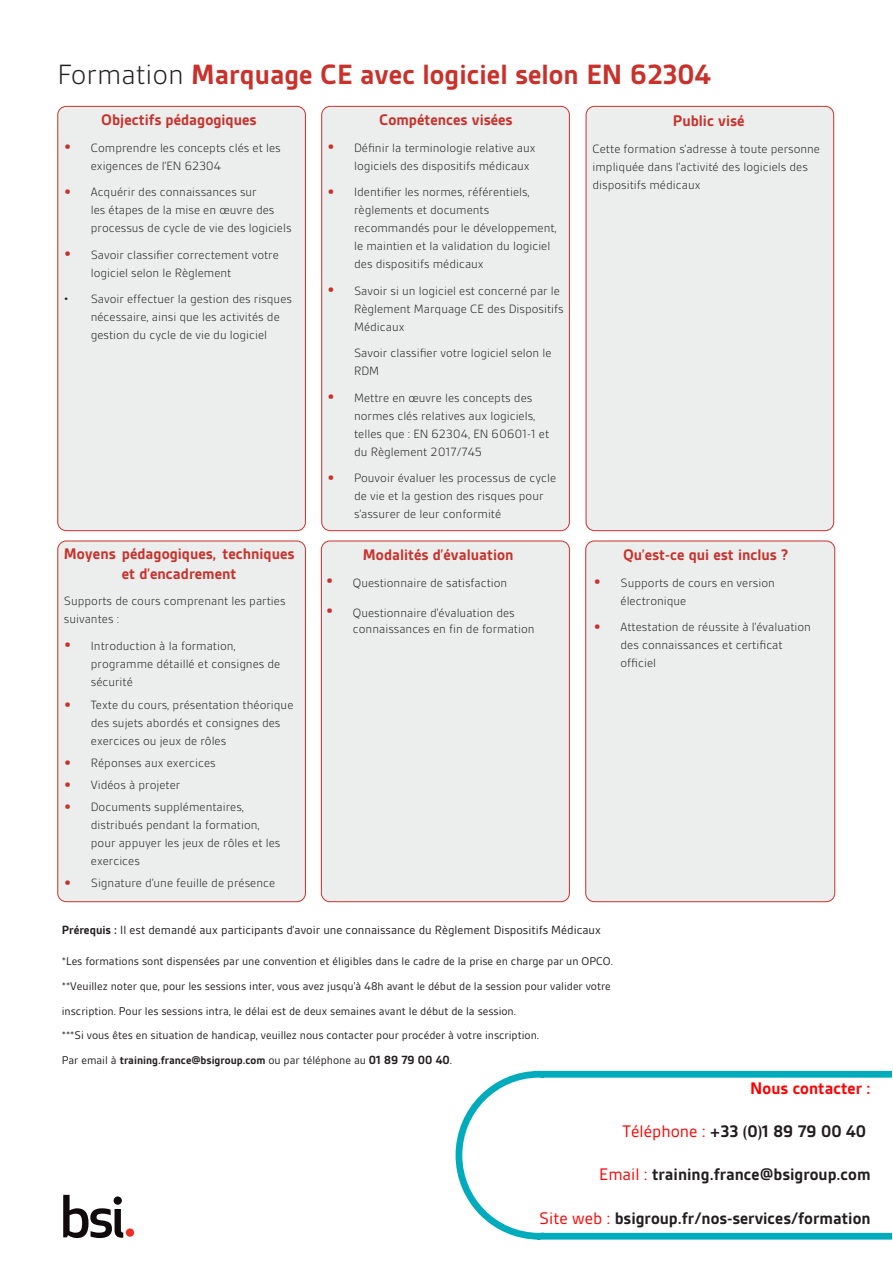
<style>
.page{position:relative;width:893px;height:1263px;background:#fff}
.page>*{position:absolute;margin:0;border:0;box-sizing:border-box;transform-origin:0 0}
.BSI_body_copy{font:700 30px "BSI Gesta";color:#c9312b}
.t1{font:700 18px "BSI Gesta";color:#221e1f}
.t2{font:700 18px "BSI Gesta";color:#f00}
.BSI_body_copy-2{font:700 16.5px/19.5px "BSI Gesta";color:#c9312b;text-align:center}
.Bullet_list{font:300 12.9px/18px "BSI Gesta";color:#231f20}
.BSI_body_copy-3{font:300 12.9px/18px "BSI Gesta";color:#231f20}
.BSI_body_copy-4{font:12.75px "BSI Gesta";color:#231f20}
.BSI_body_copy-5{font:12px/24.8px "BSI Gesta";color:#231f20}
.s1{font-weight:300;color:#231f20}
.s2{font-weight:700;font-size:19.5px;color:#c9312b}
.s3{font-weight:700}
.s4{font-weight:700;font-size:12.75px}
.s5{font-size:12.75px}
.s6{font-weight:400;color:#f00}
</style>
<div class="page">
<div style="left:58px;top:106px;width:247px;height:425px;background:#eceeed;border-radius:9px"></div>
<div style="left:57px;top:106px;width:249px;height:425px;border:1px solid #c9312b;border-radius:9px"></div>
<div style="left:322px;top:106px;width:247px;height:425px;background:#eceeed;border-radius:9px"></div>
<div style="left:321px;top:106px;width:249px;height:425px;border:1px solid #c9312b;border-radius:9px"></div>
<div style="left:586px;top:106px;width:248px;height:425px;background:#eceeed;border-radius:9px"></div>
<div style="left:586px;top:106px;width:248px;height:425px;border:1px solid #c9312b;border-radius:9px"></div>
<svg style="left:63px;top:1195px;width:60px;height:43px"></svg>
<div style="left:126px;top:1228px;width:8px;height:9px;background:#ee2e22;border-radius:50%"></div>
<div style="left:58px;top:541px;width:247px;height:361px;background:#eceeed;border-radius:9px"></div>
<div style="left:57px;top:541px;width:249px;height:361px;border:1px solid #c9312b;border-radius:9px"></div>
<div style="left:321px;top:541px;width:248px;height:361px;background:#eceeed;border-radius:9px"></div>
<div style="left:321px;top:541px;width:249px;height:361px;border:1px solid #c9312b;border-radius:9px"></div>
<div style="left:586px;top:541px;width:249px;height:361px;background:#eceeed;border-radius:9px"></div>
<div style="left:585px;top:541px;width:250px;height:361px;border:1px solid #c9312b;border-radius:9px"></div>
<svg style="left:455px;top:1070px;width:437px;height:170px"></svg>
<p class="BSI_body_copy" style="left:57px;top:58px;width:655px"><span class="s1">Formation</span> Marquage CE avec logiciel selon EN 62304</p>
<p class="BSI_body_copy-2" style="left:101px;top:110px;width:157px">Objectifs pédagogiques</p>
<p class="Bullet_list" style="left:91px;top:139px;width:191px;text-indent:-27px"><span class="s2">•</span> Comprendre les concepts clés et les exigences de l’EN 62304</p>
<p class="Bullet_list" style="left:91px;top:183px;width:202px;text-indent:-27px"><span class="s2">•</span> Acquérir des connaissances sur<br>les étapes de la mise en œuvre des processus de cycle de vie des logiciels</p>
<p class="Bullet_list" style="left:91px;top:246px;width:190px;text-indent:-27px"><span class="s2">•</span> Savoir classifier correctement votre logiciel selon le Règlement</p>
<p class="Bullet_list" style="left:91px;top:290px;width:203px;text-indent:-27px">• Savoir effectuer la gestion des risques nécessaire, ainsi que les activités de gestion du cycle de vie du logiciel</p>
<p class="BSI_body_copy-2" style="left:379px;top:110px;width:135px">Compétences visées</p>
<p class="Bullet_list" style="left:354px;top:139px;width:183px;text-indent:-27px"><span class="s2">•</span> Définir la terminologie relative aux logiciels des dispositifs médicaux</p>
<p class="Bullet_list" style="left:354px;top:183px;width:204px;text-indent:-27px"><span class="s2">•</span> Identifier les normes, référentiels, règlements et documents recommandés pour le développement, le maintien et la validation du logiciel des dispositifs médicaux</p>
<p class="Bullet_list" style="left:354px;top:282px;width:211px;text-indent:-27px"><span class="s2">•</span> Savoir si un logiciel est concerné par le<br>Règlement Marquage CE des Dispositifs<br>Médicaux</p>
<p class="Bullet_list" style="left:354px;top:344px;width:199px">Savoir classifier votre logiciel selon le<br>RDM</p>
<p class="Bullet_list" style="left:354px;top:389px;width:197px;text-indent:-27px"><span class="s2">•</span> Mettre en œuvre les concepts des normes clés relatives aux logiciels, telles que : EN 62304, EN 60601-1 et du Règlement 2017/745</p>
<p class="Bullet_list" style="left:354px;top:469px;width:203px;text-indent:-27px"><span class="s2">•</span> Pouvoir évaluer les processus de cycle de vie et la gestion des risques pour s’assurer de leur conformité</p>
<p class="BSI_body_copy-2" style="left:673px;top:111px;width:73px">Public visé</p>
<p class="Bullet_list" style="left:592px;top:139px;width:229px">Cette formation s’adresse à toute personne impliquée dans l’activité des logiciels des dispositifs médicaux</p>
<p class="BSI_body_copy-2" style="left:64px;top:544px;width:232px">Moyens pédagogiques, techniques et d’encadrement</p>
<p class="BSI_body_copy-3" style="left:64px;top:592px;width:223px">Supports de cours comprenant les parties suivantes :</p>
<p class="Bullet_list" style="left:91px;top:637px;width:191px;text-indent:-27px"><span class="s2">•</span> Introduction à la formation, programme détaillé et consignes de sécurité</p>
<p class="Bullet_list" style="left:91px;top:696px;width:204px;text-indent:-27px"><span class="s2">•</span> Texte du cours, présentation théorique des sujets abordés et consignes des exercices ou jeux de rôles</p>
<p class="Bullet_list" style="left:64px;top:754px;width:153px"><span class="s2">•</span> Réponses aux exercices</p>
<p class="Bullet_list" style="left:64px;top:776px;width:118px"><span class="s2">•</span> Vidéos à projeter</p>
<p class="Bullet_list" style="left:91px;top:798px;width:191px;text-indent:-27px"><span class="s2">•</span> Documents supplémentaires, distribués pendant la formation, pour appuyer les jeux de rôles et les exercices</p>
<p class="Bullet_list" style="left:64px;top:874px;width:213px"><span class="s2">•</span> Signature d’une feuille de présence</p>
<p class="BSI_body_copy-4" style="left:62px;top:923px;width:541px"><span class="s3">Prérequis :</span> Il est demandé aux participants d’avoir une connaissance du Règlement Dispositifs Médicaux</p>
<p class="BSI_body_copy-5" style="left:62px;top:949px;width:553px">*Les formations sont dispensées par une convention et éligibles dans le cadre de la prise en charge par un OPCO. **Veuillez noter que, pour les sessions inter, vous avez jusqu'à 48h avant le début de la session pour valider votre inscription. Pour les sessions intra, le délai est de deux semaines avant le début de la session.<br>***Si vous êtes en situation de handicap, veuillez nous contacter pour procéder à votre inscription.<br>Par email à <span class="s3">training.france@bsigroup.com</span> ou par téléphone au <span class="s4">01 89 79 00 40</span><span class="s5">.</span></p>
<p class="BSI_body_copy-2" style="left:363px;top:545px;width:152px">Modalités d’évaluation</p>
<p class="Bullet_list" style="left:326px;top:574px;width:183px"><span class="s2">•</span> Questionnaire de satisfaction</p>
<p class="Bullet_list" style="left:353px;top:605px;width:183px;line-height:16px;text-indent:-27px"><span class="s2">•</span> Questionnaire d'évaluation des connaissances en fin de formation</p>
<p class="BSI_body_copy-2" style="left:623px;top:545px;width:167px">Qu’est-ce qui est inclus ?</p>
<p class="Bullet_list" style="left:621px;top:573px;width:156px;text-indent:-27px"><span class="s2">•</span> Supports de cours en version électronique</p>
<p class="Bullet_list" style="left:621px;top:618px;width:192px;text-indent:-27px"><span class="s2">•</span> Attestation de réussite à l’évaluation des connaissances et certificat officiel</p>
<h2 class="t2" style="left:750px;top:1079px;width:122px">Nous contacter :</h2>
<h2 class="t1" style="left:622px;top:1122px;width:245px"><span class="s6">Téléphone :</span> +33 (0)1 89 79 00 40</h2>
<h2 class="t1" style="left:599px;top:1165px;width:273px"><span class="s6">Email :</span> training.france@bsigroup.com</h2>
<h2 class="t1" style="left:539px;top:1208px;width:333px"><span class="s6">Site web :</span> bsigroup.fr/nos-services/formation</h2>
</div>
